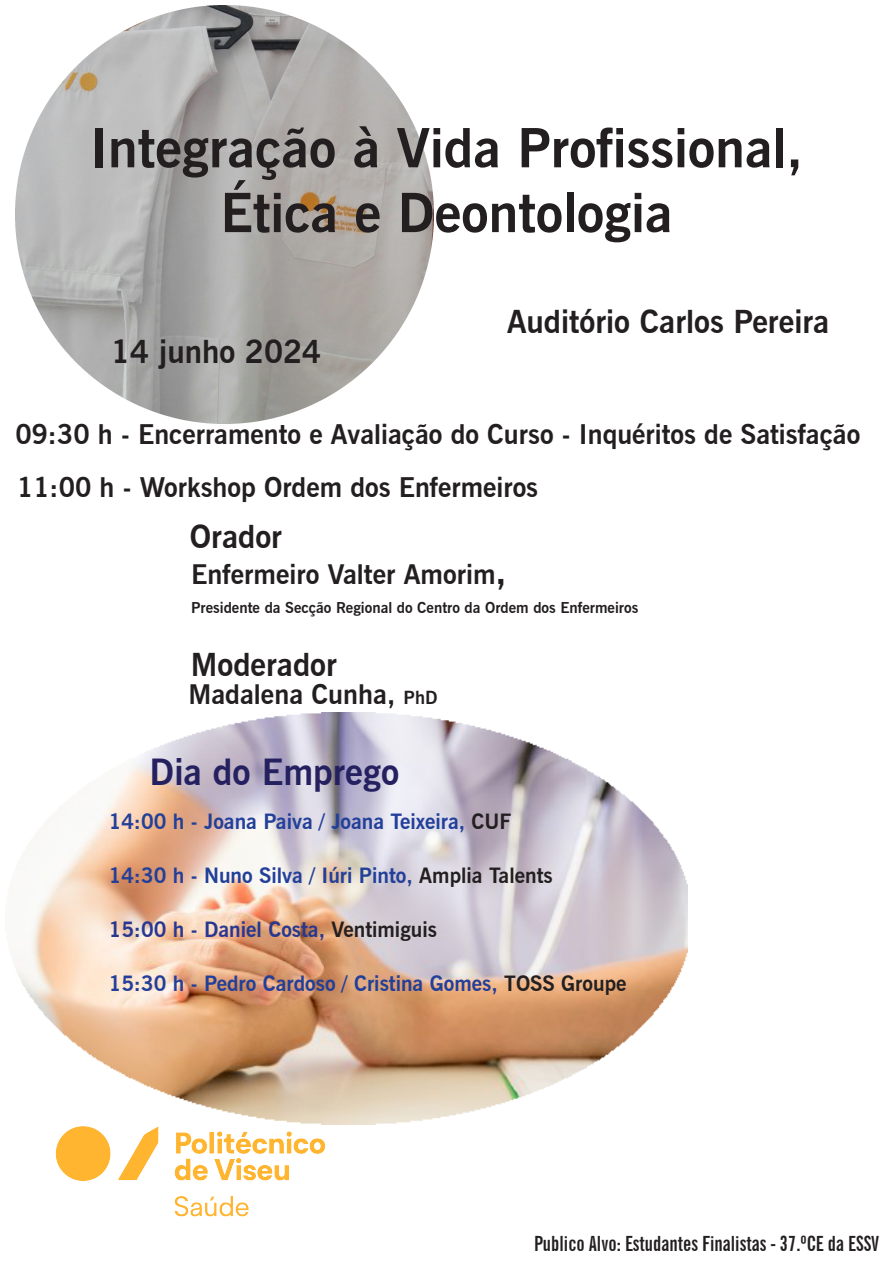
<style>
.page{position:relative;width:893px;height:1263px;background:#fff}
.page>*{position:absolute;margin:0;border:0;box-sizing:border-box;transform-origin:0 0}
.t1{font:700 54px/64.8px "News Gothic BT";color:#231f20;text-align:center}
.t2{font:700 36px "News Gothic BT";color:#252161}
.t3{font:700 31.5px "News Gothic BT";color:#231f20}
.t4{font:700 27px/52.7px "News Gothic BT";color:#231f20}
.t5{font:700 26.85px "News Gothic BT";color:#231f20}
.t6{font:700 21px "News Gothic BT";color:#223f99}
.t7{font:700 extra-condensed 21px "News Gothic BT";color:#231f20}
.t8{font:700 21px "News Gothic BT";color:#283890}
.t9{font:700 15px "News Gothic BT";color:#231f20}
.s1{font-size:35.85px}
.s2{font-size:18px}
.s3{color:#231f20}
</style>
<div class="page">
<img style="left:12px;top:712px;width:676px;height:412px">
<img style="left:16px;top:5px;width:418px;height:419px">
<img style="left:12px;top:1089px;width:366px;height:128px">
<h1 class="t1" style="left:90px;top:115px;width:714px">Integração à Vida Profissional,<br>Ética e Deontologia</h1>
<h3 class="t3" style="left:111px;top:332px;width:212px">14 junho 2024</h3>
<h3 class="t3" style="left:507px;top:303px;width:324px">Auditório Carlos Pereira</h3>
<p class="t4" style="left:15px;top:408px;width:846px">09:30 h - Encerramento e Avaliação do Curso - Inquéritos de Satisfação<br>11:00 h - Workshop Ordem dos Enfermeiros</p>
<h3 class="t3" style="left:190px;top:517px;width:94px">Orador</h3>
<p class="t5" style="left:191px;top:558px;width:317px">Enfermeiro Valter Amorim<span class="s1">,</span></p>
<p class="t9" style="left:191px;top:599px;width:449px">Presidente da Secção Regional do Centro da Ordem dos Enfermeiros</p>
<h3 class="t3" style="left:191px;top:645px;width:148px">Moderador</h3>
<p class="t5" style="left:188px;top:678px;width:251px">Madalena Cunha, <span class="s2">PhD</span></p>
<h2 class="t2" style="left:150px;top:751px;width:251px">Dia do Emprego</h2>
<p class="t6" style="left:109px;top:809px;width:404px">14:00 h - Joana Paiva / Joana Teixeira, <span class="s3">CUF</span></p>
<p class="t6" style="left:109px;top:863px;width:445px">14:30 h - Nuno Silva / Iúri Pinto, <span class="s3">Amplia Talents</span></p>
<p class="t8" style="left:109px;top:917px;width:330px">15:00 h - Daniel Costa, <span class="s3">Ventimiguis</span></p>
<p class="t6" style="left:109px;top:971px;width:519px">15:30 h - Pedro Cardoso / Cristina Gomes, <span class="s3">TOSS Groupe</span></p>
<p class="t7" style="left:534px;top:1231px;width:347px">Publico Alvo: Estudantes Finalistas - 37.ºCE da ESSV</p>
</div>
